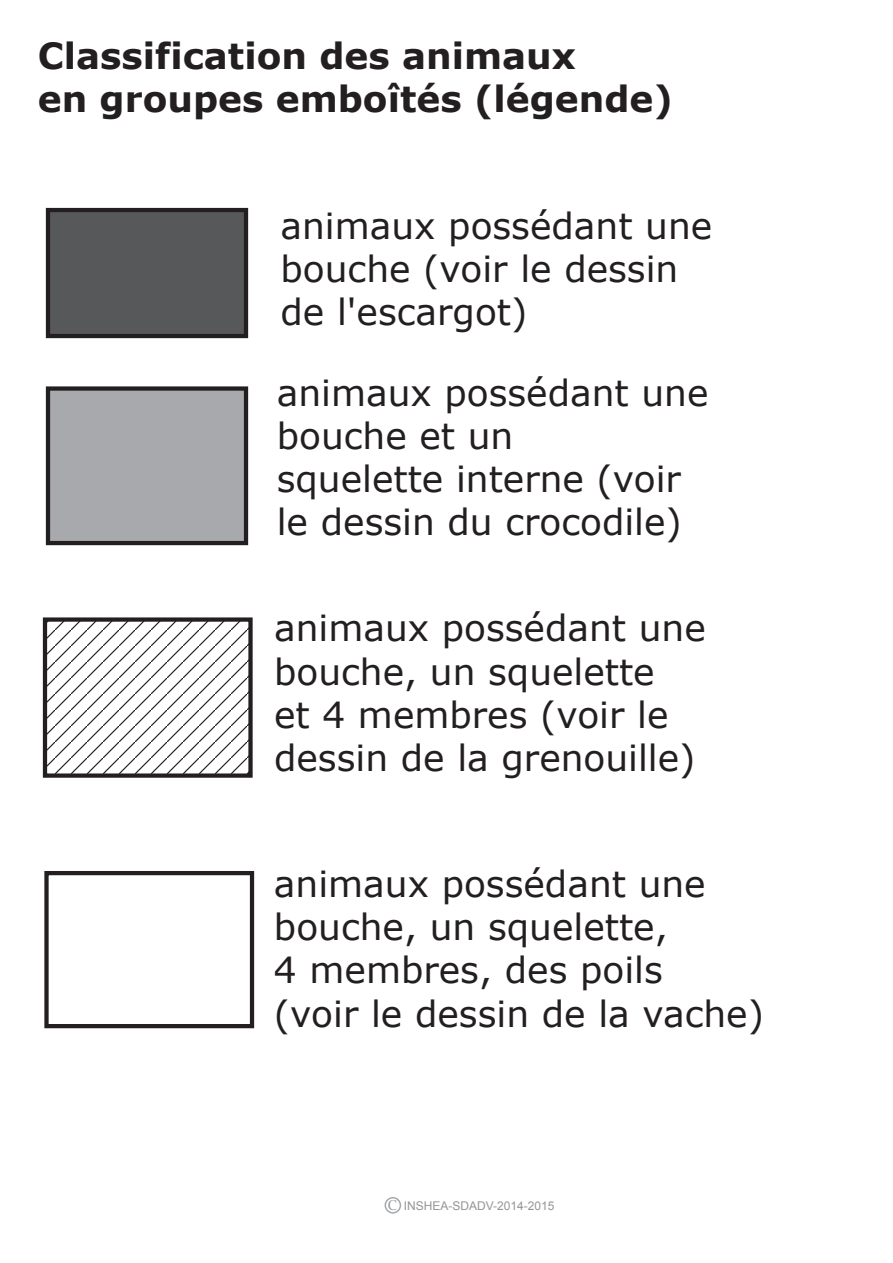
<style>
.page{position:relative;width:893px;height:1263px;background:#fff}
.page>*{position:absolute;margin:0;border:0;box-sizing:border-box;transform-origin:0 0}
.t1{font:36px/43.2px "Verdana";color:#231f20}
.t2{font:700 36px/43.2px "Verdana";color:#231f20}
.t3{font:12px "Arial";color:#939598}
.s1{font-family:"Lucida Bright";font-size:13.5px}
</style>
<div class="page">
<div style="left:385px;top:1197px;width:16px;height:16px;border:2px solid #a8a9ad;border-radius:50%"></div>
<div style="left:46px;top:208px;width:202px;height:130px;background:#57585a;border:4px solid #231f20"></div>
<div style="left:46px;top:386px;width:202px;height:159px;background:#a8a9ad;border:4px solid #231f20"></div>
<svg style="left:48px;top:622px;width:200px;height:151px"></svg>
<div style="left:43px;top:617px;width:210px;height:161px;border:4px solid #231f20"></div>
<div style="left:44px;top:871px;width:210px;height:157px;background:#fff;border:4px solid #231f20"></div>
<p class="t2" style="left:38px;top:34px;width:637px">Classification des animaux<br>en groupes emboîtés (légende)</p>
<p class="t1" style="left:280px;top:203px;width:433px">animaux possédant une bouche (voir le dessin de l'escargot)</p>
<p class="t1" style="left:277px;top:371px;width:433px">animaux possédant une bouche et un<br>squelette interne (voir le dessin du crocodile)</p>
<p class="t1" style="left:274px;top:606px;width:433px">animaux possédant une bouche, un squelette<br>et 4 membres (voir le dessin de la grenouille)</p>
<p class="t1" style="left:274px;top:862px;width:492px">animaux possédant une bouche, un squelette,<br>4 membres, des poils<br>(voir le dessin de la vache)</p>
<p class="t3" style="left:388px;top:1198px;width:168px"><span class="s1">C</span> INSHEA-SDADV-2014-2015</p>
</div>
